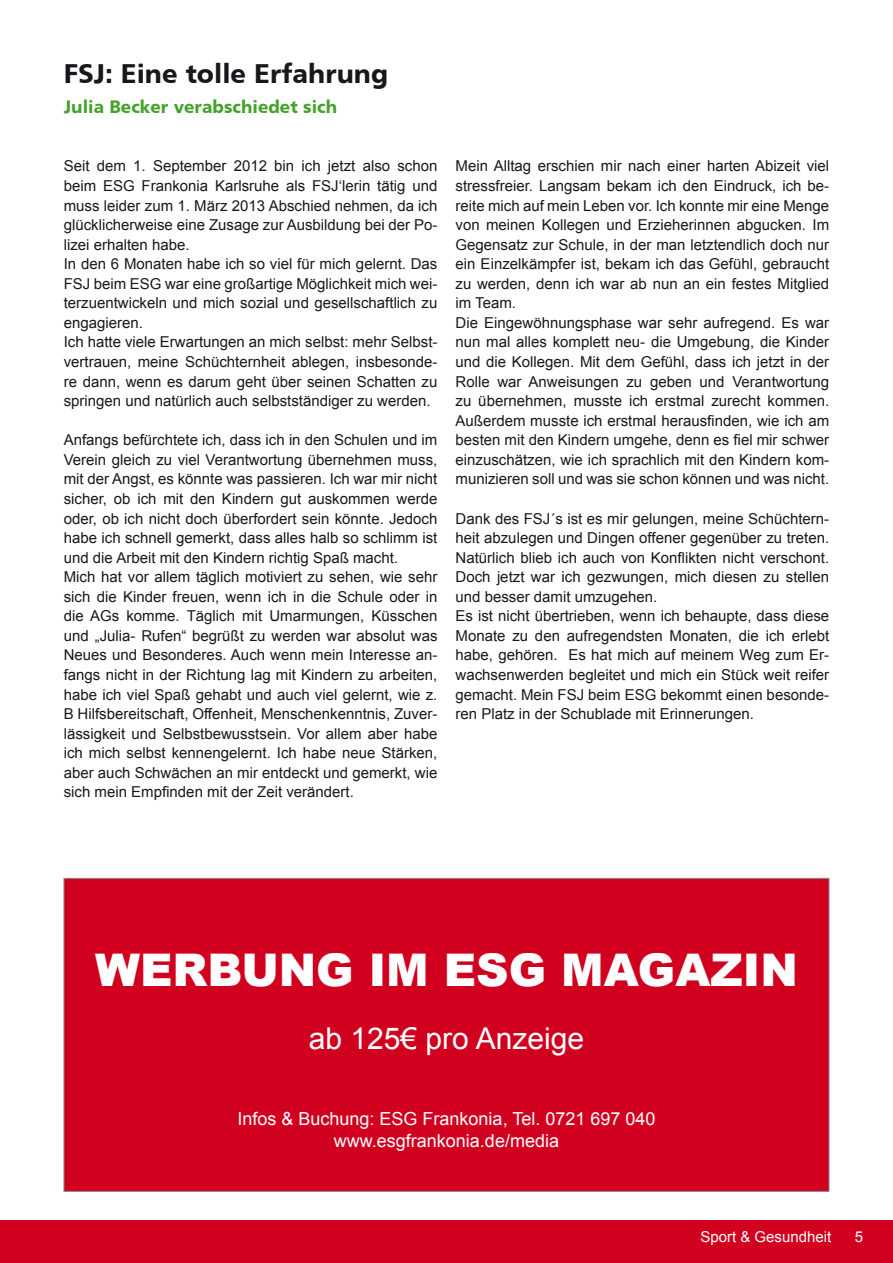
<style>
.page{position:relative;width:893px;height:1263px;background:#fff}
.page>*{position:absolute;margin:0;border:0;box-sizing:border-box;transform-origin:0 0}
.t1{font:900 45px "Arial";color:#fff}
.t2{font:30px "Arial";color:#fff}
.t3{font:700 27px "Doris PFC";color:#1a171c}
.t4{font:18px/21.6px "Arial";color:#fff;text-align:center}
.t5{font:700 18px "Doris PFC";color:#45a22b}
.t6{font:15px/19.5px "Arial";color:#1a171c}
.t7{font:15px "Arial";color:#fff}
</style>
<div class="page">
<div style="left:0;top:1220px;width:893px;height:43px;background:#d2001f"></div>
<div style="left:64px;top:878px;width:765px;height:313px;background:#d2001f;border:1px solid #89898b"></div>
<h3 class="t3" style="left:64px;top:58px;width:326px">FSJ: Eine tolle Erfahrung</h3>
<p class="t5" style="left:64px;top:96px;width:275px">Julia Becker verabschiedet sich</p>
<p class="t6" style="left:64px;top:156px;width:375px">Seit dem 1. September 2012 bin ich jetzt also schon beim ESG Frankonia Karlsruhe als FSJ‘lerin tätig und muss leider zum 1. März 2013 Abschied nehmen, da ich glücklicherweise eine Zusage zur Ausbildung bei der Po&shy;lizei erhalten habe.<br>In den 6 Monaten habe ich so viel für mich gelernt. Das FSJ beim ESG war eine großartige Möglichkeit mich wei&shy;terzuentwickeln und mich sozial und gesellschaftlich zu engagieren.<br>Ich hatte viele Erwartungen an mich selbst: mehr Selbst&shy;vertrauen, meine Schüchternheit ablegen, insbesonde&shy;re dann, wenn es darum geht über seinen Schatten zu springen und natürlich auch selbstständiger zu werden.</p>
<p class="t6" style="left:64px;top:430px;width:375px">Anfangs befürchtete ich, dass ich in den Schulen und im Verein gleich zu viel Verantwortung übernehmen muss, mit der Angst, es könnte was passieren. Ich war mir nicht sicher, ob ich mit den Kindern gut auskommen werde oder, ob ich nicht doch überfordert sein könnte. Jedoch habe ich schnell gemerkt, dass alles halb so schlimm ist und die Arbeit mit den Kindern richtig Spaß macht.<br>Mich hat vor allem täglich motiviert zu sehen, wie sehr sich die Kinder freuen, wenn ich in die Schule oder in die AGs komme. Täglich mit Umarmungen, Küsschen und „Julia- Rufen“ begrüßt zu werden war absolut was Neues und Besonderes. Auch wenn mein Interesse an&shy;fangs nicht in der Richtung lag mit Kindern zu arbeiten, habe ich viel Spaß gehabt und auch viel gelernt, wie z.<br>B Hilfsbereitschaft, Offenheit, Menschenkenntnis, Zuver&shy;lässigkeit und Selbstbewusstsein. Vor allem aber habe ich mich selbst kennengelernt. Ich habe neue Stärken, aber auch Schwächen an mir entdeckt und gemerkt, wie sich mein Empfinden mit der Zeit verändert.</p>
<p class="t6" style="left:455px;top:157px;width:375px">Mein Alltag erschien mir nach einer harten Abizeit viel stressfreier. Langsam bekam ich den Eindruck, ich be&shy;reite mich auf mein Leben vor. Ich konnte mir eine Menge von meinen Kollegen und Erzieherinnen abgucken. Im Gegensatz zur Schule, in der man letztendlich doch nur ein Einzelkämpfer ist, bekam ich das Gefühl, gebraucht zu werden, denn ich war ab nun an ein festes Mitglied im Team.<br>Die Eingewöhnungsphase war sehr aufregend. Es war nun mal alles komplett neu- die Umgebung, die Kinder und die Kollegen. Mit dem Gefühl, dass ich jetzt in der Rolle war Anweisungen zu geben und Verantwortung zu übernehmen, musste ich erstmal zurecht kommen.<br>Außerdem musste ich erstmal herausfinden, wie ich am besten mit den Kindern umgehe, denn es fiel mir schwer einzuschätzen, wie ich sprachlich mit den Kindern kom&shy;munizieren soll und was sie schon können und was nicht.</p>
<p class="t6" style="left:455px;top:509px;width:375px">Dank des FSJ´s ist es mir gelungen, meine Schüchtern&shy;heit abzulegen und Dingen offener gegenüber zu treten.<br>Natürlich blieb ich auch von Konflikten nicht verschont.<br>Doch jetzt war ich gezwungen, mich diesen zu stellen und besser damit umzugehen.<br>Es ist nicht übertrieben, wenn ich behaupte, dass diese Monate zu den aufregendsten Monaten, die ich erlebt habe, gehören. Es hat mich auf meinem Weg zum Er&shy;wachsenwerden begleitet und mich ein Stück weit reifer gemacht. Mein FSJ beim ESG bekommt einen besonde&shy;ren Platz in der Schublade mit Erinnerungen.</p>
<h1 class="t1" style="left:95px;top:937px;width:704px">WERBUNG IM ESG MAGAZIN</h1>
<h2 class="t2" style="left:309px;top:1019px;width:277px">ab 125€ pro Anzeige</h2>
<p class="t4" style="left:237px;top:1108px;width:419px">Infos &amp; Buchung: ESG Frankonia, Tel. 0721 697 040 www.esgfrankonia.de/media</p>
<p class="t7" style="left:700px;top:1227px;width:132px">Sport &amp; Gesundheit</p>
<p class="t7" style="left:855px;top:1227px;width:10px">5</p>
</div>
